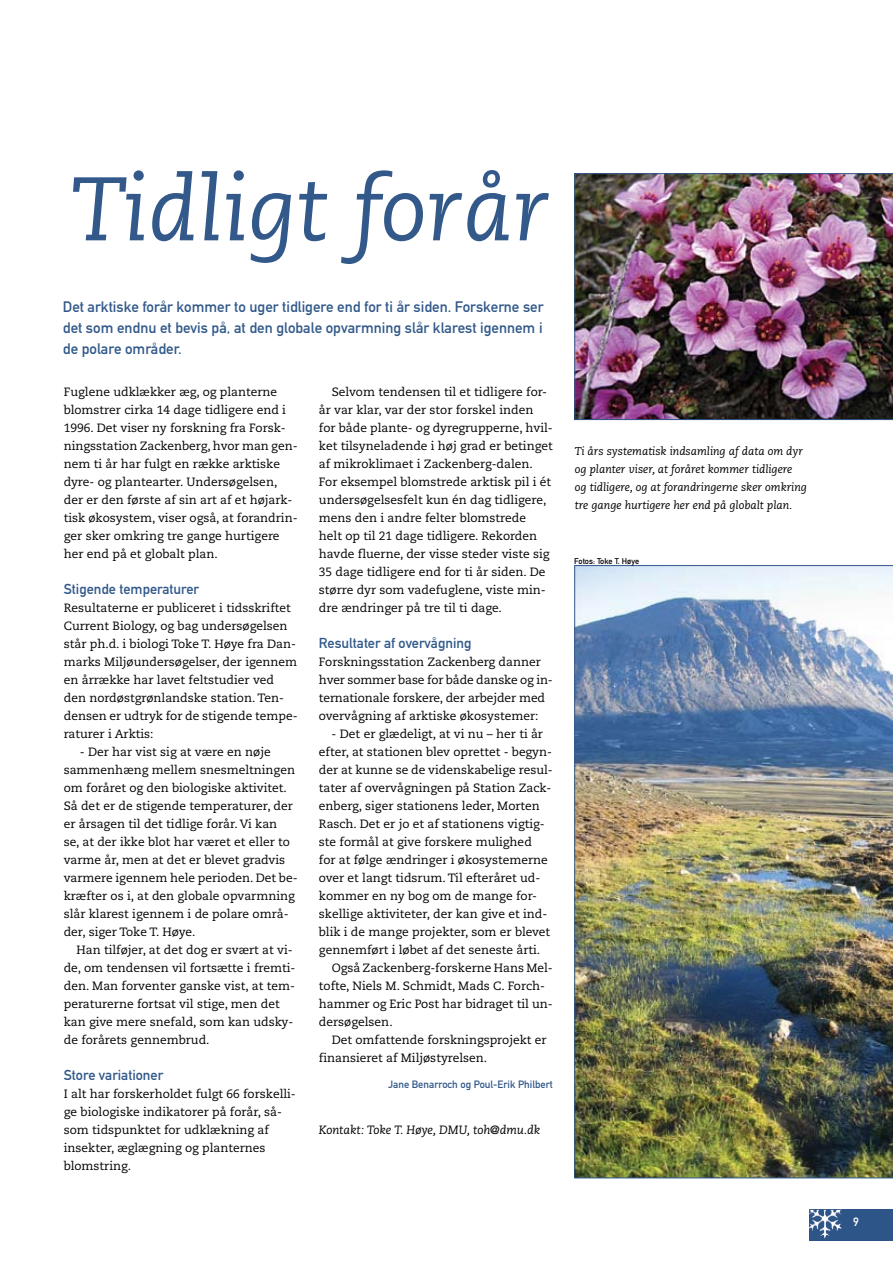
<style>
.page{position:relative;width:893px;height:1263px;background:#fff}
.page>*{position:absolute;margin:0;border:0;box-sizing:border-box;transform-origin:0 0}
.t1{font:italic 90px "Caecilia";color:#32598a}
.t2{font:15px/21px "DIN Mittelschrift Std";color:#32598a;text-align:justify}
.t3{font:14.25px "DIN Mittelschrift Std";color:#32598a}
.t4{font:12px/18px "Caecilia";color:#000}
.t5{font:italic 12px "Caecilia";color:#000}
.t6{font:italic 11.25px/18px "Caecilia";color:#000}
.t7{font:10.5px "DIN Mittelschrift Std";color:#32598a}
.t8{font:8.25px "DIN Mittelschrift Std";color:#000}
</style>
<div class="page">
<div style="left:809px;top:1210px;width:84px;height:31px;background:#2e5587"></div>
<img style="left:809px;top:1210px;width:33px;height:28px">
<img style="left:575px;top:173px;width:318px;height:247px">
<img style="left:574px;top:565px;width:319px;height:613px">
<h1 class="t1" style="left:71px;top:158px;width:480px">Tidligt forår</h1>
<p class="t2" style="left:63px;top:296px;width:482px">Det arktiske forår kommer to uger tidligere end for ti år siden. Forsker-ne ser det som endnu et bevis på, at den globale opvarmning slår klarest igennem i de polare områder.</p>
<p class="t4" style="left:64px;top:383px;width:235px">Fuglene udklækker æg, og planterne blomstrer cirka 14 dage tidligere end i 1996. Det viser ny forskning fra Forsk&shy;nings-station Zackenberg, hvor man gen&shy;nem ti år har fulgt en ræk-ke ark-ti-ske dyre- og plantearter. Un-der-sø-gelsen, der er den første af sin art af et højark&shy;tisk økosystem, viser også, at forandrin&shy;ger sker omkring tre gange hurtigere her end på et globalt plan.</p>
<p class="t3" style="left:64px;top:581px;width:137px">Stigende temperaturer</p>
<p class="t4" style="left:64px;top:599px;width:235px">Resultaterne er publiceret i tidsskriftet Current Biology, og bag undersøgelsen står ph.d. i biologi Toke T. Høye fra Dan&shy;marks Miljøundersøgelser, der igennem en årrække har lavet feltstudier ved den nordøstgrønlandske station. Ten&shy;den-sen er udtryk for de stigende tempe&shy;raturer i Arktis:</p>
<p class="t4" style="left:64px;top:743px;width:235px;text-indent:13px">- Der har vist sig at være en nøje sam-menhæng mellem snesmeltningen om for-året og den biologiske aktivitet.<br>Så det er de stigende temperaturer, der er årsagen til det tidlige forår. Vi kan<br>se, at der ikke blot har været et eller to varme år, men at det er blevet gradvis var-mere igennem hele perioden. Det be&shy;kræfter os i, at den globale opvarmning slår klarest igennem i de polare områ&shy;der, siger Toke T. Høye.</p>
<p class="t4" style="left:64px;top:941px;width:233px;text-indent:13px">Han tilføjer, at det dog er svært at vi&shy;de, om tendensen vil fortsætte i fremti&shy;den. Man forventer ganske vist, at tem&shy;pe-raturerne fortsat vil stige, men det kan give mere snefald, som kan udsky&shy;de forårets gennembrud.</p>
<p class="t3" style="left:64px;top:1067px;width:101px">Store variationer</p>
<p class="t4" style="left:64px;top:1085px;width:234px">I alt har forskerholdet fulgt 66 forskelli&shy;ge biologiske indikatorer på forår, så&shy;som tidspunktet for udklækning af insek-ter, æglægning og planternes blomstring.</p>
<p class="t4" style="left:319px;top:383px;width:235px;text-indent:13px">Selvom tendensen til et tidligere for&shy;år var klar, var der stor forskel inden for både plante- og dyregrupperne, hvil&shy;ket tilsyneladende i høj grad er betinget af mikroklimaet i Zackenberg-da-len.<br>For eksempel blomstrede arktisk pil i ét undersøgelsesfelt kun én dag tidligere, mens den i andre felter blomstrede<br>helt op til 21 dage tidligere. Rekorden havde fluerne, der visse steder viste sig 35 dage tidligere end for ti år siden. De større dyr som vadefuglene, viste min&shy;dre ændringer på tre til ti dage.</p>
<p class="t3" style="left:319px;top:635px;width:154px">Resultater af overvågning</p>
<p class="t4" style="left:319px;top:653px;width:228px">Forskningsstation Zackenberg danner hver sommer base for både danske og in&shy;ternationale forskere, der arbejder med overvågning af arktiske økosystemer:</p>
<p class="t4" style="left:319px;top:725px;width:235px;text-indent:13px">- Det er glædeligt, at vi nu – her ti år efter, at stationen blev oprettet - be-gyn&shy;der at kunne se de videnskabelige re-sul&shy;tater af overvågningen på Station Zack&shy;en-berg, siger stationens leder, Morten Rasch. Det er j o et af stationens vigtig&shy;ste formål at give forskere mulighed<br>for at følge ændringer i økosystemerne over et langt tidsrum. Til efteråret ud&shy;kommer en ny bog om de mange for&shy;skellige aktiviteter, der kan give et ind&shy;blik i de mange projekter, som er blevet gennemført i løbet af det seneste årti.</p>
<p class="t4" style="left:319px;top:959px;width:235px;text-indent:13px">Også Zackenberg-forskerne Hans Mel&shy;tofte, Niels M. Schmidt, Mads C. Forch&shy;hammer og Eric Post har bidraget til un&shy;dersøgelsen.</p>
<p class="t4" style="left:319px;top:1031px;width:229px;text-indent:13px">Det omfattende forskningsprojekt er finansieret af Miljøstyrelsen.</p>
<p class="t7" style="left:388px;top:1078px;width:166px">Jane Benarroch og Poul-Erik Philbert</p>
<p class="t5" style="left:319px;top:1123px;width:223px">Kontakt: Toke T. Høye, DMU, toh@dmu.dk</p>
<p class="t6" style="left:575px;top:442px;width:233px">Ti års systematisk indsamling af data om dyr og planter viser, at foråret kommer tidligere og tidligere, og at forandringerne sker omkring tre gange hurtigere her end på globalt plan.</p>
<p class="t8" style="left:574px;top:556px;width:66px">Fotos: Toke T. Høye</p>
</div>
